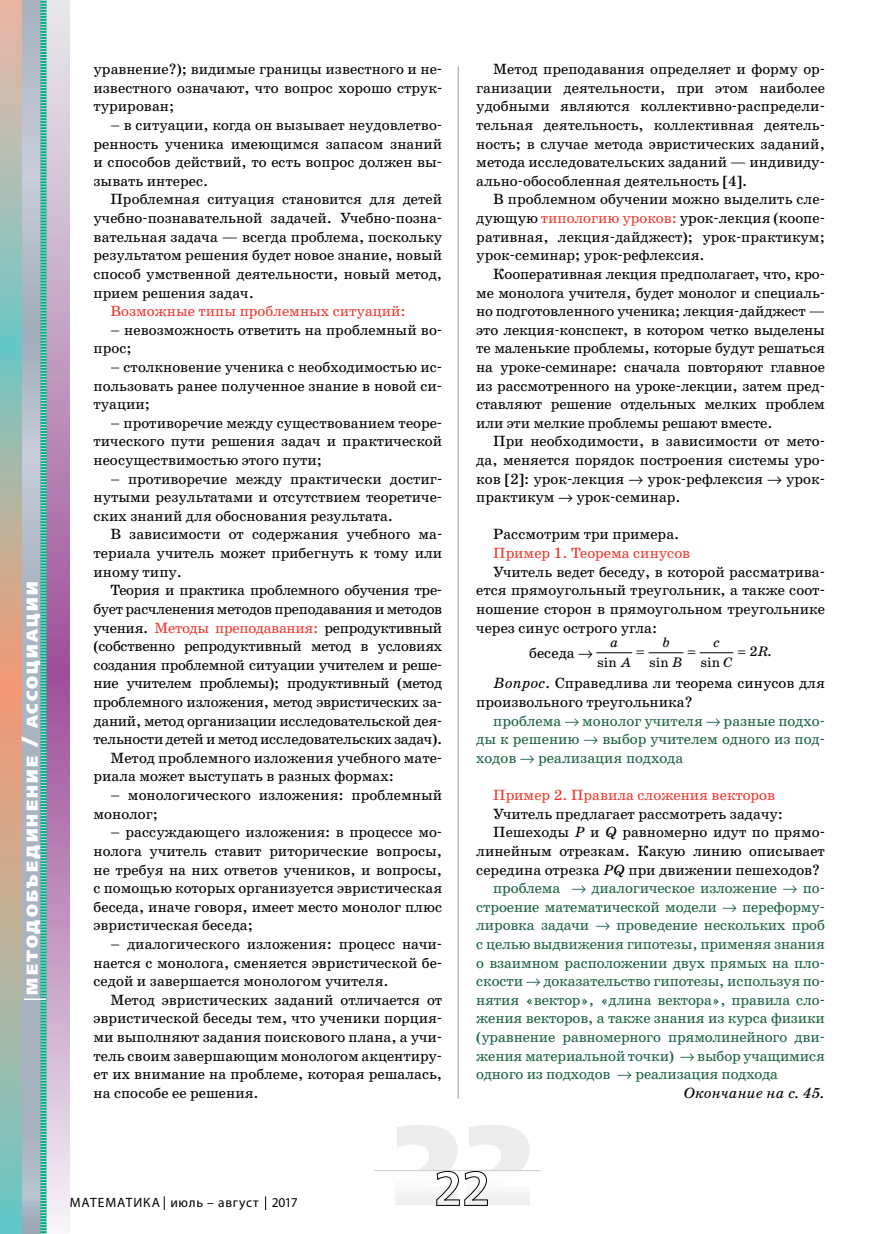
<style>
.page{position:relative;width:893px;height:1234px;background:#fff}
.page>*{position:absolute;margin:0;border:0;box-sizing:border-box;transform-origin:0 0}
.t1{font:800 15.75px "Free Set";letter-spacing:.145em;color:#fff}
.t2{font:15px/18.6px "School";color:#000;text-align:justify}
.t3{font:15px/18.6px "School";letter-spacing:-.01em;color:#1a623e;text-align:justify}
.t4{font:15px "School";letter-spacing:-.02em;color:#000}
.t5{font:15px "School";color:#ef3830}
.t6{font:italic 15px "School";color:#000}
.t7{font:13.95px "School";color:#000}
.t8{font:italic 13.95px "School";color:#000}
.t9{font:13.5px "Myriad Pro";letter-spacing:.05em;color:#000}
.s1{font-size:22.5px}
.s2{color:#ef3830}
.s3{font-style:italic}
</style>
<div class="page">
<svg style="left:164px;top:1196px;width:1px;height:13px"></svg>
<svg style="left:265px;top:1196px;width:1px;height:13px"></svg>
<hr style="left:375px;top:1170px;width:166px;height:1px;background:#d1d3d4">
<svg style="left:436px;top:1171px;width:52px;height:34px"></svg>
<hr style="left:458px;top:66px;width:1px;height:1032px;background:#b6b8ba">
<hr style="left:374px;top:1169px;width:166px;height:1px;background:#d1d3d4">
<svg style="left:48px;top:0;width:22px;height:1226px;background:#c49ec4"></svg>
<svg style="left:0;top:0;width:23px;height:1233px;background:#b2b5a5"></svg>
<svg style="left:23px;top:0;width:1px;height:1233px"></svg>
<hr style="left:597px;top:652px;width:35px;height:1px;background:#000">
<hr style="left:649px;top:652px;width:34px;height:1px;background:#000">
<hr style="left:700px;top:652px;width:33px;height:1px;background:#000">
<svg style="left:24px;top:0;width:24px;height:1233px;background:#94b7bd"></svg>
<p class="t1" style="left:22px;top:994px;width:414px;rotate:-90deg">методобъединение <span class="s1">/</span> ассоциации</p>
<p class="t2" style="left:94px;top:60px;width:350px">уравнение?); видимые границы известного и не&shy;известного означают, что вопрос хорошо струк&shy;турирован;</p>
<p class="t2" style="left:94px;top:116px;width:350px;text-indent:17px">– в ситуации, когда он вызывает неудовлетво&shy;ренность ученика имеющимся запасом знаний и способов действий, то есть вопрос должен вы&shy;зывать интерес.</p>
<p class="t2" style="left:94px;top:190px;width:350px;text-indent:17px">Проблемная ситуация становится для детей учебно-познавательной задачей. Учебно-позна&shy;вательная задача — всегда проблема, поскольку результатом решения будет новое знание, новый способ умственной деятельности, новый метод, прием решения задач.</p>
<p class="t5" style="left:111px;top:302px;width:297px">Возможные типы проблемных ситуаций:</p>
<p class="t2" style="left:94px;top:320px;width:350px;text-indent:17px">– невозможность ответить на проблемный во&shy;прос;</p>
<p class="t2" style="left:94px;top:357px;width:350px;text-indent:17px">– столкновение ученика с необходимостью ис&shy;пользовать ранее полученное знание в новой си&shy;туации;</p>
<p class="t2" style="left:94px;top:413px;width:350px;text-indent:17px">– противоречие между существованием теоре&shy;тического пути решения задач и практической неосуществимостью этого пути;</p>
<p class="t2" style="left:94px;top:469px;width:350px;text-indent:17px">– противоречие между практически достиг&shy;нутыми результатами и отсутствием теоретиче&shy;ских знаний для обоснования результата.</p>
<p class="t2" style="left:94px;top:525px;width:350px;text-indent:17px">В зависимости от содержания учебного ма&shy;териала учитель может прибегнуть к тому или иному типу.</p>
<p class="t4" style="left:111px;top:581px;width:333px">Теория и практика проблемного обучения тре-</p>
<p class="t4" style="left:94px;top:600px;width:350px">бует расчленения методов преподавания и методов</p>
<p class="t4" style="left:94px;top:618px;width:350px">учения. <span class="s2">Методы преподавания:</span> репродуктивный</p>
<p class="t4" style="left:94px;top:637px;width:350px">(собственно репродуктивный метод в условиях</p>
<p class="t4" style="left:94px;top:655px;width:350px">создания проблемной ситуации учителем и реше-</p>
<p class="t4" style="left:94px;top:674px;width:350px">ние учителем проблемы); продуктивный (метод</p>
<p class="t4" style="left:94px;top:693px;width:350px">проблемного изложения, метод эвристических за-</p>
<p class="t4" style="left:94px;top:711px;width:350px">даний, метод организации исследовательской дея-</p>
<p class="t4" style="left:94px;top:730px;width:350px">тельности детей и метод исследовательских задач).</p>
<p class="t2" style="left:111px;top:748px;width:333px">Метод проблемного изложения учебного мате-</p>
<p class="t2" style="left:94px;top:767px;width:302px">риала может выступать в разных формах:</p>
<p class="t2" style="left:94px;top:785px;width:350px;text-indent:17px">– монологического изложения: проблемный монолог;</p>
<p class="t2" style="left:94px;top:822px;width:350px;text-indent:17px">– рассуждающего изложения: в процессе мо&shy;нолога учитель ставит риторические вопросы, не требуя на них ответов учеников, и вопросы, с помощью которых организуется эвристическая беседа, иначе говоря, имеет место монолог плюс эвристическая беседа;</p>
<p class="t2" style="left:94px;top:934px;width:350px;text-indent:17px">– диалогического изложения: процесс начи&shy;нается с монолога, сменяется эвристической бе&shy;седой и завершается монологом учителя.</p>
<p class="t2" style="left:94px;top:990px;width:350px;text-indent:17px">Метод эвристических заданий отличается от эвристической беседы тем, что ученики порция&shy;ми выполняют задания поискового плана, а учи&shy;тель своим завершающим монологом акцентиру&shy;ет их внимание на проблеме, которая решалась, на способе ее решения.</p>
<p class="t2" style="left:476px;top:60px;width:350px;text-indent:17px">Метод преподавания определяет и форму ор&shy;ганизации деятельности, при этом наиболее удобными являются коллективно-распредели&shy;тельная деятельность, коллективная деятель&shy;ность; в случае метода эвристических заданий, метода исследовательских заданий — индивиду&shy;ально-обособленная деятельность [4].</p>
<p class="t2" style="left:476px;top:190px;width:350px;text-indent:17px">В проблемном обучении можно выделить сле&shy;дующую <span class="s2">типологию уроков:</span> урок-лекция (коопе&shy;ративная, лекция-дайджест); урок-практикум; урок-семинар; урок-рефлексия.</p>
<p class="t2" style="left:476px;top:264px;width:350px;text-indent:17px">Кооперативная лекция предполагает, что, кро&shy;ме монолога учителя, будет монолог и специаль&shy;но подготовленного ученика; лекция-дайджест — это лекция-конспект, в котором четко выделены те маленькие проблемы, которые будут решаться на уроке-семинаре: сначала повторяют главное из рассмотренного на уроке-лекции, затем пред&shy;ставляют решение отдельных мелких проблем или эти мелкие проблемы решают вместе.</p>
<p class="t2" style="left:476px;top:432px;width:350px;text-indent:17px">При необходимости, в зависимости от мето&shy;да, меняется порядок построения системы уро&shy;ков [2]: урок-лекция → урок-рефлексия → урок&shy;практикум → урок-семинар.</p>
<p class="t2" style="left:493px;top:525px;width:188px">Рассмотрим три примера.</p>
<p class="t5" style="left:493px;top:544px;width:198px">Пример 1. Теорема синусов</p>
<p class="t2" style="left:476px;top:562px;width:350px;text-indent:17px">Учитель ведет беседу, в которой рассматрива&shy;ется прямоугольный треугольник, а также соот&shy;ношение сторон в прямоугольном треугольнике через синус острого угла:</p>
<p class="t2" style="left:529px;top:643px;width:65px">беседа →</p>
<p class="t7" style="left:749px;top:643px;width:24px">2 .</p>
<p class="t7" style="left:597px;top:654px;width:36px">sin <span class="s3">A</span></p>
<p class="t7" style="left:649px;top:654px;width:35px">sin <span class="s3">B</span></p>
<p class="t7" style="left:701px;top:654px;width:33px">sin <span class="s3">C</span></p>
<p class="t8" style="left:610px;top:634px;width:10px">a</p>
<p class="t8" style="left:662px;top:634px;width:9px">b</p>
<p class="t8" style="left:713px;top:634px;width:8px">c</p>
<p class="t8" style="left:758px;top:643px;width:13px">R</p>
<p class="t2" style="left:476px;top:674px;width:350px;text-indent:17px"><span class="s3">Вопрос</span>. Справедлива ли теорема синусов для произвольного треугольника?</p>
<p class="t3" style="left:476px;top:711px;width:350px;text-indent:17px">проблема → монолог учителя → разные подхо&shy;ды к решению → выбор учителем одного из под&shy;ходов → реализация подхода</p>
<p class="t5" style="left:493px;top:786px;width:283px">Пример 2. Правила сложения векторов</p>
<p class="t2" style="left:493px;top:804px;width:291px">Учитель предлагает рассмотреть задачу:</p>
<p class="t2" style="left:493px;top:822px;width:333px">Пешеходы <span class="s3">Р</span> и <span class="s3">Q</span> равномерно идут по прямо-</p>
<p class="t2" style="left:476px;top:841px;width:350px">линейным отрезкам. Какую линию описывает</p>
<p class="t2" style="left:476px;top:860px;width:345px">середина отрезка <span class="s3">РQ</span> при движении пешеходов?</p>
<p class="t3" style="left:493px;top:878px;width:333px">проблема → диалогическое изложение → по-</p>
<p class="t3" style="left:476px;top:897px;width:350px">строение математической модели → переформу-</p>
<p class="t3" style="left:476px;top:915px;width:350px">лировка задачи → проведение нескольких проб</p>
<p class="t3" style="left:476px;top:934px;width:350px">с целью выдвижения гипотезы, применяя знания</p>
<p class="t3" style="left:476px;top:953px;width:350px">о взаимном расположении двух прямых на пло-</p>
<p class="t3" style="left:476px;top:971px;width:350px">скости → доказательство гипотезы, используя по-</p>
<p class="t3" style="left:476px;top:990px;width:350px">нятия «вектор», «длина вектора», правила сло-</p>
<p class="t3" style="left:476px;top:1008px;width:350px">жения векторов, а также знания из курса физики</p>
<p class="t3" style="left:476px;top:1027px;width:350px">(уравнение равномерного прямолинейного дви-</p>
<p class="t3" style="left:476px;top:1046px;width:350px">жения материальной точки) → выбор учащимися</p>
<p class="t3" style="left:476px;top:1064px;width:303px">одного из подходов → реализация подхода</p>
<p class="t6" style="left:683px;top:1083px;width:143px">Окончание на с. 45.</p>
<p class="t9" style="left:70px;top:1193px;width:10px">математика</p>
<p class="t9" style="left:170px;top:1193px;width:129px">июль – август 2017</p>
</div>
